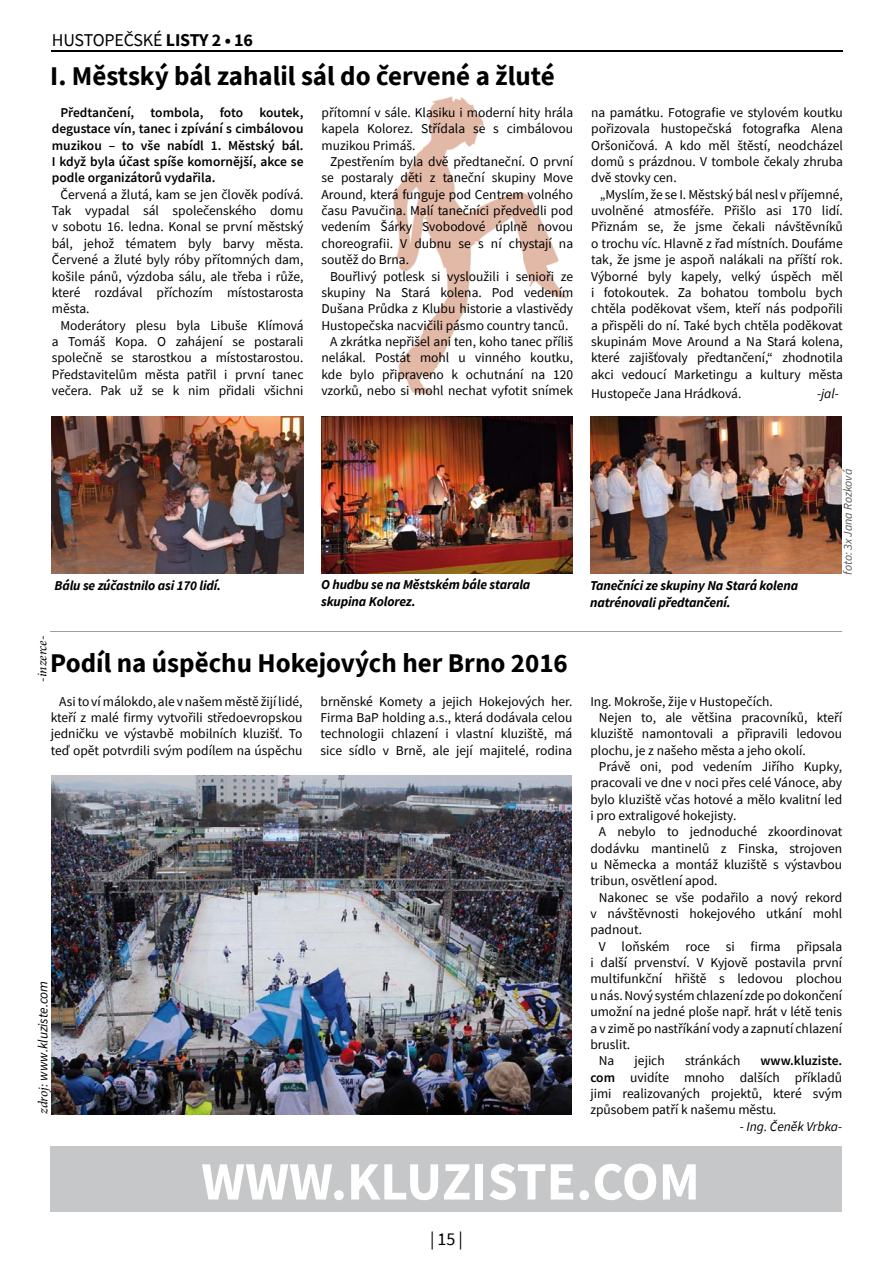
<style>
.page{position:relative;width:893px;height:1263px;background:#fff}
.page>*{position:absolute;margin:0;border:0;box-sizing:border-box;transform-origin:0 0}
.t1{font:700 54px "Source Sans Pro";color:#fff}
.t2{font:700 27px "Source Sans Pro";color:#000}
.t3{font:18px "Source Sans Pro";letter-spacing:-.01em;color:#000}
.t4{font:13.5px/16.4px "Source Sans Pro";color:#000;text-align:justify}
.t5{font:600 13.5px/16.4px "Source Sans Pro";color:#000;text-align:justify}
.t6{font:italic 700 13.5px/16.4px "Source Sans Pro";letter-spacing:-.01em;color:#000}
.t7{font:italic 13.5px "Source Sans Pro";color:#000}
.t8{font:italic 13.5px "Minion Pro";letter-spacing:-.005em;color:#000}
.t9{font:italic 12px "Source Sans Pro";letter-spacing:-.005em;color:#58585a}
.s1{font-weight:700}
.s2{font-family:"Minion Pro"}
.s3{font-weight:600}
.s4{font-style:italic}
</style>
<div class="page">
<hr style="left:51px;top:50px;width:791px;height:2px;background:#000">
<img style="left:393px;top:96px;width:175px;height:298px">
<img style="left:51px;top:775px;width:520px;height:339px">
<div style="left:51px;top:1147px;width:791px;height:65px;background:#c6c7c8"></div>
<hr style="left:50px;top:631px;width:792px;height:1px;background:#9c9e9f">
<img style="left:51px;top:416px;width:253px;height:157px">
<img style="left:590px;top:416px;width:252px;height:157px">
<img style="left:321px;top:416px;width:252px;height:157px">
<h3 class="t3" style="left:52px;top:28px;width:203px">HUSTOPEČSKÉ <span class="s1">LISTY 2 • 16</span></h3>
<h2 class="t2" style="left:50px;top:59px;width:506px">I. Městský bál zahalil sál do červené a žluté</h2>
<p class="t5" style="left:52px;top:104px;width:253px;text-indent:9px">Předtančení, tombola, foto koutek, degustace vín, tanec i zpívání s cimbálovou muzikou – to vše nabídl 1. Městský bál.<br>I když byla účast spíše komornější, akce se podle organizátorů vydařila.</p>
<p class="t4" style="left:52px;top:186px;width:253px;text-indent:9px">Červená a žlutá, kam se jen člověk podívá.<br>Tak vypadal sál společenského domu v sobotu 16. ledna. Konal se první městský bál, jehož tématem byly barvy města.<br>Červené a žluté byly róby přítomných dam, košile pánů, výzdoba sálu, ale třeba i růže, které rozdával příchozím místostarosta města.</p>
<p class="t4" style="left:52px;top:317px;width:253px;text-indent:9px">Moderátory plesu byla Libuše Klímová a Tomáš Kopa. O zahájení se postarali společně se starostkou a místostarostou.<br>Představitelům města patřil i první tanec večera. Pak už se k nim přidali všichni</p>
<p class="t4" style="left:321px;top:104px;width:253px">přítomní v sále. Klasiku i moderní hity hrála kapela Kolorez. Střídala se s cimbálovou muzikou Primáš.</p>
<p class="t4" style="left:321px;top:153px;width:253px;text-indent:9px">Zpestřením byla dvě předtaneční. O první se postaraly děti z taneční skupiny Move Around, která funguje pod Centrem volného času Pavučina. Malí tanečníci předvedli pod vedením Šárky Svobodové úplně novou choreografii. V dubnu se s ní chystají na soutěž do Brna.</p>
<p class="t4" style="left:330px;top:268px;width:245px">Bouřlivý potlesk si vysloužili i senioři ze</p>
<p class="t4" style="left:321px;top:284px;width:253px">skupiny Na Stará kolena. Pod vedením</p>
<p class="t4" style="left:321px;top:300px;width:253px">Dušana Průdka z Klubu historie a vlastivědy</p>
<p class="t4" style="left:321px;top:317px;width:249px">Hustopečska nacvičili pásmo country tanců.</p>
<p class="t4" style="left:330px;top:333px;width:245px">A zkrátka nepřišel ani ten, koho tanec příliš</p>
<p class="t4" style="left:321px;top:349px;width:253px">nelákal. Postát mohl u vinného koutku,</p>
<p class="t4" style="left:321px;top:366px;width:253px">kde bylo připraveno k ochutnání na 120</p>
<p class="t4" style="left:321px;top:382px;width:253px">vzorků, nebo si mohl nechat vyfotit snímek</p>
<p class="t4" style="left:591px;top:104px;width:253px">na památku. Fotografie ve stylovém koutku pořizovala hustopečská fotografka Alena Oršoničová. A kdo měl štěstí, neodcházel domů s prázdnou. V tombole čekaly zhruba dvě stovky cen.</p>
<p class="t4" style="left:591px;top:186px;width:253px;text-indent:9px">„Myslím, že se I. Městský bál nesl v příjemné, uvolněné atmosféře. Přišlo asi 170 lidí.<br>Přiznám se, že jsme čekali návštěvníků o trochu víc. Hlavně z řad místních. Doufáme tak, že jsme je aspoň nalákali na příští rok.<br>Výborné byly kapely, velký úspěch měl i fotokoutek. Za bohatou tombolu bych chtěla poděkovat všem, kteří nás podpořili a přispěli do ní. Také bych chtěla poděkovat skupinám Move Around a Na Stará kolena, které zajišťovaly předtančení,“ zhodnotila akci vedoucí Marketingu a kultury města</p>
<p class="t4" style="left:591px;top:385px;width:152px">Hustopeče Jana Hrádková.</p>
<p class="t7" style="left:817px;top:385px;width:23px">-jal-</p>
<p class="t9" style="left:840px;top:575px;width:107px;rotate:-90deg">foto: 3x Jana Rozková</p>
<p class="t6" style="left:321px;top:576px;width:211px">O hudbu se na Městském bále starala skupina Kolorez.</p>
<p class="t6" style="left:54px;top:577px;width:168px">Bálu se zúčastnilo asi 170 lidí.</p>
<p class="t6" style="left:590px;top:578px;width:209px">Tanečníci ze skupiny Na Stará kolena natrénovali předtančení.</p>
<p class="t8" style="left:34px;top:682px;width:47px;rotate:-90deg">-inzerce-</p>
<h2 class="t2" style="left:50px;top:645px;width:519px">Podíl na úspěchu Hokejových her Brno 2016</h2>
<p class="t4" style="left:51px;top:693px;width:253px;text-indent:9px">Asi to ví málokdo, ale v našem městě žijí lidé, kteří z malé firmy vytvořili středoevropskou jedničku ve výstavbě mobilních kluzišť. To teď opět potvrdili svým podílem na úspěchu</p>
<p class="t4" style="left:321px;top:693px;width:253px">brněnské Komety a jejich Hokejových her.<br>Firma BaP holding a.s., která dodávala celou technologii chlazení i vlastní kluziště, má sice sídlo v Brně, ale její majitelé, rodina</p>
<p class="t4" style="left:590px;top:693px;width:184px">Ing. Mokroše, žije v Hustopečích.</p>
<p class="t4" style="left:599px;top:709px;width:245px">Nejen to, ale většina pracovníků, kteří</p>
<p class="t4" style="left:590px;top:725px;width:253px">kluziště namontovali a připravili ledovou</p>
<p class="t4" style="left:590px;top:742px;width:217px">plochu, je z našeho města a jeho okolí.</p>
<p class="t4" style="left:599px;top:758px;width:245px">Právě oni, pod vedením Jiřího Kupky,</p>
<p class="t4" style="left:590px;top:774px;width:253px">pracovali ve dne v noci přes celé Vánoce, aby</p>
<p class="t4" style="left:590px;top:791px;width:253px">bylo kluziště včas hotové a mělo kvalitní led</p>
<p class="t4" style="left:590px;top:807px;width:148px">i pro extraligové hokejisty.</p>
<p class="t4" style="left:599px;top:823px;width:245px">A nebylo to jednoduché zkoordinovat</p>
<p class="t4" style="left:590px;top:840px;width:253px">dodávku mantinelů z Finska, strojoven</p>
<p class="t4" style="left:590px;top:856px;width:253px">u Německa a montáž kluziště s výstavbou</p>
<p class="t4" style="left:590px;top:872px;width:129px">tribun, osvětlení apod.</p>
<p class="t4" style="left:599px;top:889px;width:245px">Nakonec se vše podařilo a nový rekord</p>
<p class="t4" style="left:590px;top:905px;width:253px">v návštěvnosti hokejového utkání mohl</p>
<p class="t4" style="left:590px;top:921px;width:53px">padnout.</p>
<p class="t4" style="left:599px;top:938px;width:245px">V loňském roce si firma připsala</p>
<p class="t4" style="left:590px;top:954px;width:253px">i další prvenství. V Kyjově postavila první</p>
<p class="t4" style="left:590px;top:971px;width:253px">multifunkční hřiště s ledovou plochou</p>
<p class="t4" style="left:590px;top:987px;width:253px">u nás. Nový systém chlazení zde po dokončení</p>
<p class="t4" style="left:590px;top:1003px;width:253px">umožní na jedné ploše např. hrát v létě tenis</p>
<p class="t4" style="left:590px;top:1020px;width:253px">a v zimě po nastříkání vody a zapnutí chlazení</p>
<p class="t4" style="left:590px;top:1036px;width:41px">bruslit.</p>
<p class="t4" style="left:599px;top:1052px;width:17px">Na</p>
<p class="t4" style="left:635px;top:1052px;width:32px">jejich</p>
<p class="t4" style="left:685px;top:1052px;width:57px">stránkách</p>
<p class="t7" style="left:34px;top:1114px;width:135px;rotate:-90deg"><span class="s2">zdroj:</span> www.kluziste.com</p>
<p class="t4" style="left:590px;top:1052px;width:253px;text-indent:170px"><span class="s3">www.kluziste. com</span> uvidíte mnoho dalších příkladů jimi realizovaných projektů, které svým způsobem patří k našemu městu<span class="s4">.</span></p>
<p class="t7" style="left:740px;top:1117px;width:104px">- Ing. Čeněk Vrbka-</p>
<h1 class="t1" style="left:201px;top:1146px;width:500px">WWW.KLUZISTE.COM</h1>
<h3 class="t3" style="left:430px;top:1227px;width:34px">| 15 |</h3>
</div>
